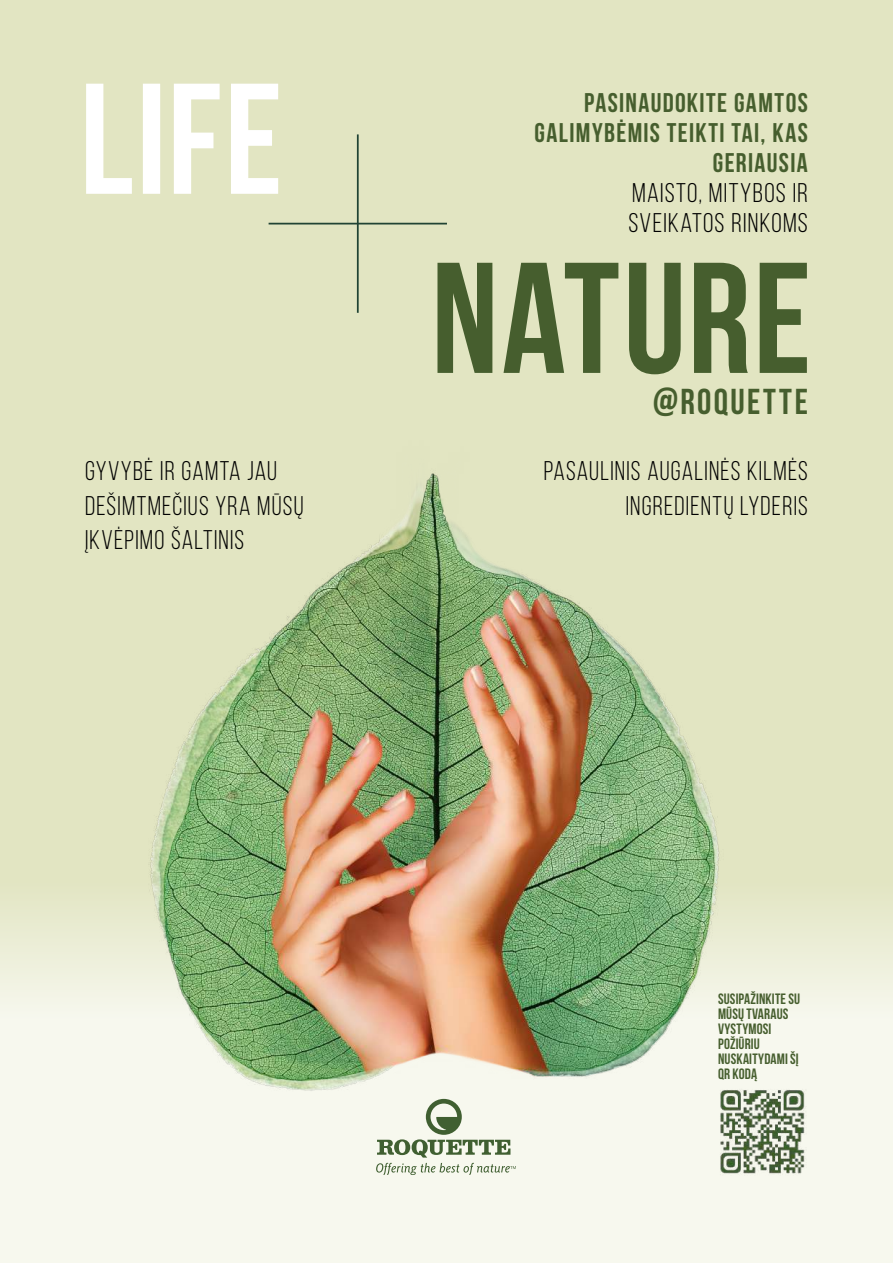
<style>
.page{position:relative;width:893px;height:1263px;background:#e2e5c2}
.page>*{position:absolute;margin:0;border:0;box-sizing:border-box;transform-origin:0 0}
.t1{font:36px "Bebas Neue";letter-spacing:.065em;color:#465e2e}
.t2{font:27px/34.2px "Bebas Neue";letter-spacing:.05em;color:#000}
.t3{font:700 27px/30px "Bebas Neue";letter-spacing:.05em;color:#465e2e;text-align:right}
.t4{font:15px/15px "Bebas Neue";letter-spacing:.01em;color:#465e2e}
</style>
<div class="page">
<div style="left:0;top:859px;width:893px;height:404px;background:#f7f8ee"></div>
<img style="left:0;top:473px;width:893px;height:626px">
<hr style="left:269px;top:223px;width:178px;height:1px;background:#214434">
<hr style="left:357px;top:134px;width:2px;height:179px;background:#214434">
<svg style="left:437px;top:263px;width:370px;height:111px"></svg>
<svg style="left:86px;top:84px;width:192px;height:110px"></svg>
<svg style="left:377px;top:1099px;width:133px;height:58px"></svg>
<svg style="left:376px;top:1163px;width:140px;height:12px"></svg>
<img style="left:716px;top:1084px;width:92px;height:90px">
<p class="t2" style="left:85px;top:454px;width:220px">GYVYBĖ IR GAMTA JAU<br>DEŠIMTMEČIUS YRA MŪSŲ<br>ĮKVĖPIMO ŠALTINIS</p>
<p class="t3" style="left:535px;top:87px;width:275px">PASINAUDOKITE GAMTOS<br>GALIMYBĖMIS TEIKTI TAI, KAS<br>GERIAUSIA</p>
<p class="t2" style="left:629px;top:177px;width:181px;line-height:30px">MAISTO, MITYBOS IR<br>SVEIKATOS RINKOMS</p>
<h1 class="t1" style="left:653px;top:382px;width:156px">@ROQUETTE</h1>
<p class="t2" style="left:544px;top:454px;width:266px;text-align:right">PASAULINIS AUGALINĖS KILMĖS<br>INGREDIENTŲ LYDERIS</p>
<p class="t4" style="left:718px;top:991px;width:84px">SUSIPAŽINKITE SU<br>MŪSŲ TVARAUS<br>VYSTYMOSI<br>POŽIŪRIU<br>NUSKAITYDAMI ŠĮ<br>QR KODĄ</p>
</div>
